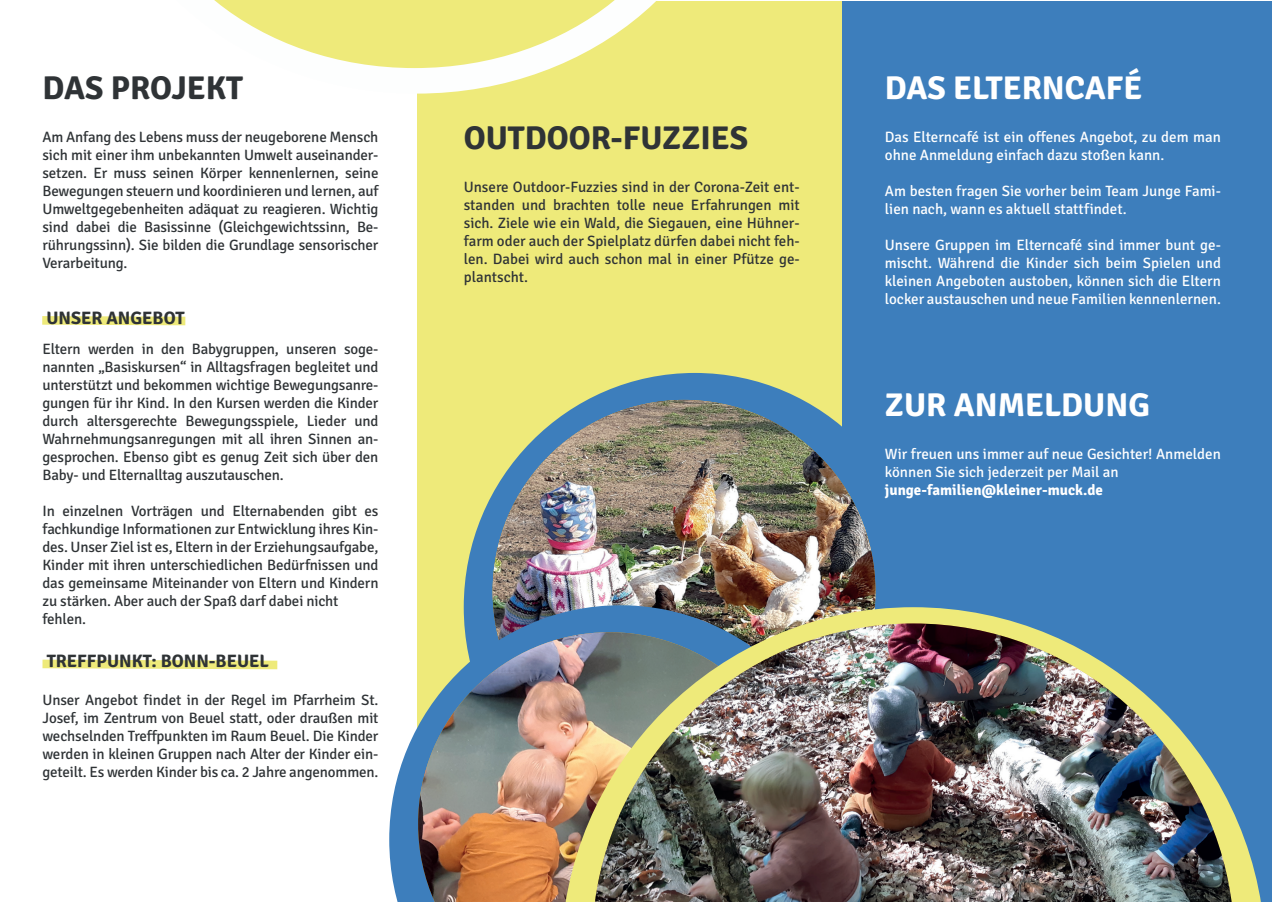
<style>
.page{position:relative;width:1272px;height:902px;background:#fff}
.page>*{position:absolute;margin:0;border:0;box-sizing:border-box;transform-origin:0 0}
.t1{font:700 33px "Signika";color:#2f3336}
.t2{font:700 33px "Signika";color:#fff}
.t3{font:700 18px "Signika";color:#2f3336}
.t4{font:15px/18px "Signika";letter-spacing:-.01em;color:#2f3336;text-align:justify}
.t5{font:15px/18px "Signika";color:#fff}
.t6{font:700 15px "Signika";color:#fff}
</style>
<div class="page">
<div style="left:417px;top:1px;width:429px;height:900px;background:#eeea7a"></div>
<div style="left:842px;top:1px;width:429px;height:900px;background:#3d7ebc"></div>
<svg style="left:414px;top:68px;width:138px;height:26px;fill:#fdfefe"></svg>
<svg style="left:214px;top:0;width:442px;height:68px"></svg>
<div style="left:464px;top:373px;width:461px;height:468px;background:#3d7ebc;border-radius:50%"></div>
<img style="left:492px;top:400px;width:383px;height:382px;border-radius:191px">
<svg style="left:389px;top:605px;width:462px;height:296px"></svg>
<img style="left:418px;top:632px;width:143px;height:269px">
<img style="left:561px;top:607px;width:700px;height:294px">
<img style="left:595px;top:623px;width:636px;height:278px">
<svg style="left:42px;top:316px;width:143px;height:9px"></svg>
<svg style="left:42px;top:659px;width:235px;height:10px;background:#f0ec8d"></svg>
<h1 class="t1" style="left:42px;top:68px;width:202px">DAS PROJEKT</h1>
<p class="t4" style="left:42px;top:128px;width:337px">Am Anfang des Lebens muss der neugeborene Mensch sich mit einer ihm unbekannten Umwelt auseinander&shy;setzen. Er muss seinen Körper kennenlernen, seine Bewegungen steuern und koordinieren und lernen, auf Umweltgegebenheiten adäquat zu reagieren. Wichtig sind dabei die Basissinne (Gleichgewichtssinn, Be&shy;rührungssinn). Sie bilden die Grundlage sensorischer Verarbeitung.</p>
<h1 class="t1" style="left:464px;top:118px;width:286px">OUTDOOR-FUZZIES</h1>
<p class="t4" style="left:464px;top:178px;width:337px">Unsere Outdoor-Fuzzies sind in der Corona-Zeit ent&shy;standen und brachten tolle neue Erfahrungen mit sich. Ziele wie ein Wald, die Siegauen, eine Hühner&shy;farm oder auch der Spielplatz dürfen dabei nicht feh&shy;len. Dabei wird auch schon mal in einer Pfütze ge&shy;plantscht.</p>
<p class="t3" style="left:46px;top:307px;width:140px">UNSER ANGEBOT</p>
<p class="t4" style="left:42px;top:340px;width:337px">Eltern werden in den Babygruppen, unseren soge&shy;nannten „Basiskursen“ in Alltagsfragen begleitet und unterstützt und bekommen wichtige Bewegungsanre&shy;gungen für ihr Kind. In den Kursen werden die Kinder durch altersgerechte Bewegungsspiele, Lieder und Wahrnehmungsanregungen mit all ihren Sinnen an&shy;gesprochen. Ebenso gibt es genug Zeit sich über den Baby- und Elternalltag auszutauschen.</p>
<p class="t4" style="left:42px;top:502px;width:337px;text-align:left">In einzelnen Vorträgen und Elternabenden gibt es fachkundige Informationen zur Entwicklung ihres Kin&shy;des. Unser Ziel ist es, Eltern in der Erziehungsaufgabe, Kinder mit ihren unterschiedlichen Bedürfnissen und das gemeinsame Miteinander von Eltern und Kindern zu stärken. Aber auch der Spaß darf dabei nicht fehlen.</p>
<p class="t3" style="left:47px;top:650px;width:224px">TREFFPUNKT: BONN-BEUEL</p>
<p class="t4" style="left:42px;top:691px;width:337px">Unser Angebot findet in der Regel im Pfarrheim St.<br>Josef, im Zentrum von Beuel statt, oder draußen mit wechselnden Treffpunkten im Raum Beuel. Die Kinder werden in kleinen Gruppen nach Alter der Kinder ein&shy;geteilt. Es werden Kinder bis ca. 2 Jahre angenommen.</p>
<h1 class="t2" style="left:884px;top:68px;width:259px">DAS ELTERNCAFÉ</h1>
<p class="t5" style="left:884px;top:128px;width:337px">Das Elterncafé ist ein offenes Angebot, zu dem man ohne Anmeldung einfach dazu stoßen kann.</p>
<p class="t5" style="left:884px;top:182px;width:337px">Am besten fragen Sie vorher beim Team Junge Fami&shy;lien nach, wann es aktuell stattfindet.</p>
<p class="t5" style="left:884px;top:236px;width:337px;text-align:justify">Unsere Gruppen im Elterncafé sind immer bunt ge&shy;mischt. Während die Kinder sich beim Spielen und kleinen Angeboten austoben, können sich die Eltern locker austauschen und neue Familien kennenlernen.</p>
<h1 class="t2" style="left:884px;top:385px;width:266px">ZUR ANMELDUNG</h1>
<p class="t5" style="left:884px;top:445px;width:337px">Wir freuen uns immer auf neue Gesichter! Anmelden können Sie sich jederzeit per Mail an</p>
<p class="t6" style="left:884px;top:480px;width:219px">junge-familien@kleiner-muck.de</p>
</div>
